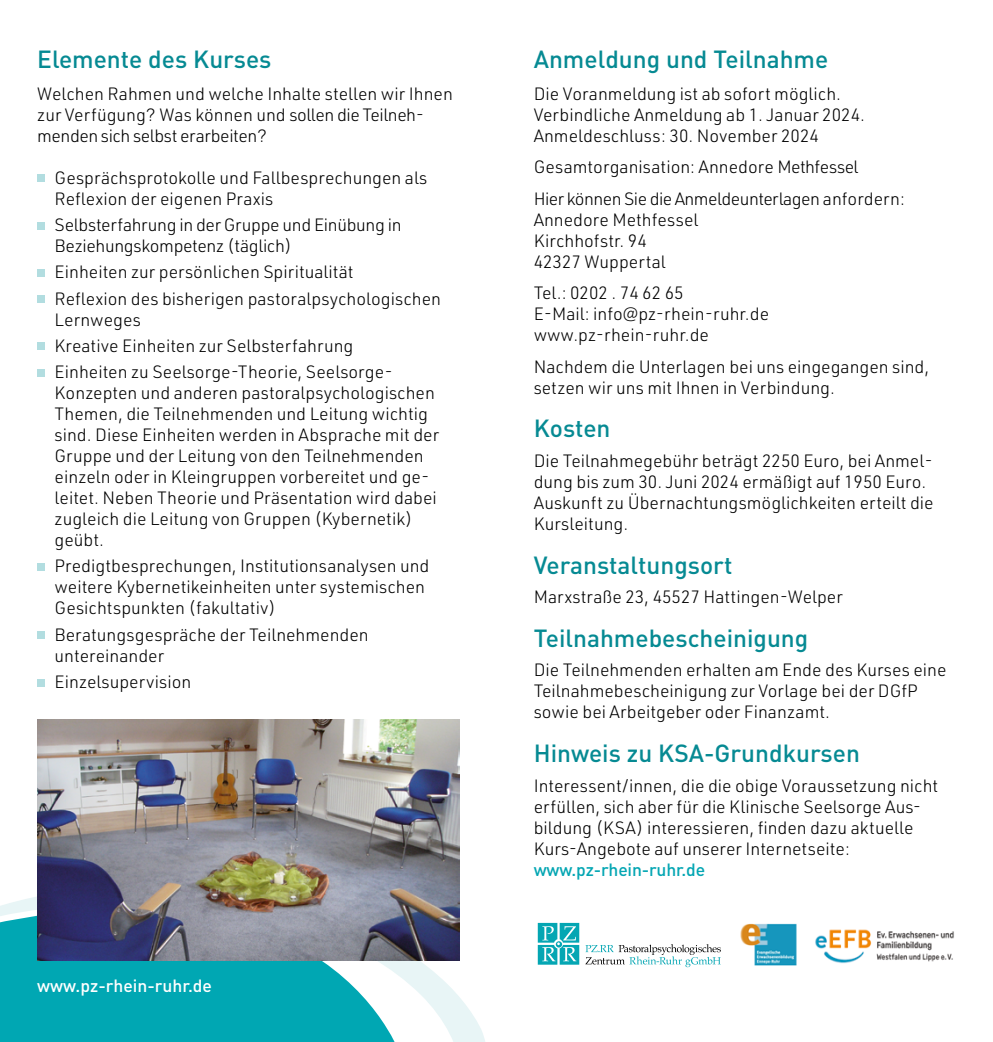
<style>
.page{position:relative;width:993px;height:1042px;background:#fff}
.page>*{position:absolute;margin:0;border:0;box-sizing:border-box;transform-origin:0 0}
.t1{font:500 24.5px "DIN Pro";color:#068a93}
.t2{font:300 17.5px/21px "URWDIN";color:#000}
.t3{font:300 17.5px/21px "URWDIN";letter-spacing:-.02em;color:#000}
.t4{font:500 17.5px "DIN Pro";color:#fff}
.t5{font:500 17.5px "DIN Pro";letter-spacing:-.01em;color:#04a6b3}
</style>
<div class="page">
<svg style="left:403px;top:855px;width:82px;height:187px"></svg>
<svg style="left:0;top:897px;width:403px;height:145px;background:#1cafba"></svg>
<div style="left:37px;top:175px;width:8px;height:7px;background:#b2dde0"></div>
<div style="left:37px;top:222px;width:8px;height:7px;background:#b2dde0"></div>
<div style="left:37px;top:269px;width:8px;height:8px;background:#b2dde0"></div>
<div style="left:37px;top:295px;width:8px;height:8px;background:#b2dde0"></div>
<div style="left:37px;top:343px;width:8px;height:7px;background:#b2dde0"></div>
<div style="left:37px;top:369px;width:8px;height:7px;background:#b2dde0"></div>
<div style="left:37px;top:563px;width:8px;height:8px;background:#b2dde0"></div>
<div style="left:37px;top:631px;width:8px;height:8px;background:#b2dde0"></div>
<div style="left:37px;top:679px;width:8px;height:7px;background:#b2dde0"></div>
<svg style="left:585px;top:944px;width:135px;height:23px"></svg>
<svg style="left:537px;top:923px;width:42px;height:41px;background:#47bdc7"></svg>
<img style="left:37px;top:719px;width:422px;height:241px">
<img style="left:740px;top:923px;width:57px;height:43px">
<img style="left:815px;top:929px;width:139px;height:35px">
<h1 class="t1" style="left:37px;top:43px;width:236px">Elemente des Kurses</h1>
<p class="t2" style="left:37px;top:83px;width:417px">Welchen Rahmen und welche Inhalte stellen wir Ihnen zur Verfügung? Was können und sollen die Teilneh&shy;menden sich selbst erarbeiten?</p>
<p class="t2" style="left:55px;top:167px;width:374px">Gesprächsprotokolle und Fallbesprechungen als<br>Reflexion der eigenen Praxis</p>
<p class="t3" style="left:55px;top:214px;width:348px">Selbsterfahrung in der Gruppe und Einübung in<br>Beziehungskompetenz (täglich)</p>
<p class="t2" style="left:55px;top:258px;width:388px;line-height:26.2px">Einheiten zur persönlichen Spiritualität<br>Reflexion des bisherigen pastoralpsychologischen</p>
<p class="t2" style="left:55px;top:306px;width:339px;line-height:26.2px">Lernweges<br>Kreative Einheiten zur Selbsterfahrung<br>Einheiten zu Seelsorge-Theorie, Seelsorge-</p>
<p class="t2" style="left:55px;top:382px;width:386px">Konzepten und anderen pastoralpsychologischen Themen, die Teilnehmenden und Leitung wichtig sind. Diese Einheiten werden in Absprache mit der Gruppe und der Leitung von den Teilnehmenden einzeln oder in Kleingruppen vorbereitet und ge&shy;leitet. Neben Theorie und Präsentation wird dabei zugleich die Leitung von Gruppen (Kybernetik) geübt.</p>
<p class="t2" style="left:55px;top:555px;width:376px">Predigtbesprechungen, Institutionsanalysen und weitere Kybernetikeinheiten unter systemischen<br>Gesichtspunkten (fakultativ)</p>
<p class="t2" style="left:55px;top:623px;width:315px">Beratungsgespräche der Teilnehmenden untereinander</p>
<p class="t2" style="left:55px;top:671px;width:138px">Einzelsupervision</p>
<p class="t4" style="left:37px;top:974px;width:176px">www.pz-rhein-ruhr.de</p>
<h1 class="t1" style="left:533px;top:43px;width:296px">Anmeldung und Teilnahme</h1>
<p class="t2" style="left:533px;top:83px;width:332px">Die Voranmeldung ist ab sofort möglich.<br>Verbindliche Anmeldung ab 1. Januar 2024.<br>Anmeldeschluss: 30. November 2024</p>
<p class="t2" style="left:533px;top:151px;width:372px;line-height:31.5px">Gesamtorganisation: Annedore Methfessel<br>Hier können Sie die Anmeldeunterlagen anfordern:</p>
<p class="t2" style="left:533px;top:209px;width:166px">Annedore Methfessel<br>Kirchhofstr. 94<br>42327 Wuppertal</p>
<p class="t2" style="left:533px;top:282px;width:237px">Tel.: 0202 . 74 62 65<br>E-Mail: info@pz-rhein-ruhr.de www.pz-rhein-ruhr.de</p>
<p class="t2" style="left:533px;top:356px;width:397px">Nachdem die Unterlagen bei uns eingegangen sind, setzen wir uns mit Ihnen in Verbindung.</p>
<h1 class="t1" style="left:533px;top:412px;width:78px">Kosten</h1>
<p class="t2" style="left:533px;top:450px;width:401px">Die Teilnahmegebühr beträgt 2250 Euro, bei Anmel&shy;dung bis zum 30. Juni 2024 ermäßigt auf 1950 Euro.<br>Auskunft zu Übernachtungsmöglichkeiten erteilt die Kursleitung.</p>
<h1 class="t1" style="left:533px;top:548px;width:200px">Veranstaltungsort</h1>
<p class="t2" style="left:533px;top:586px;width:310px">Marxstraße 23, 45527 Hattingen-Welper</p>
<h1 class="t1" style="left:533px;top:621px;width:276px">Teilnahmebescheinigung</h1>
<p class="t2" style="left:533px;top:659px;width:414px">Die Teilnehmenden erhalten am Ende des Kurses eine<br>Teilnahmebescheinigung zur Vorlage bei der DGfP sowie bei Arbeitgeber oder Finanzamt.</p>
<h1 class="t1" style="left:533px;top:736px;width:327px">Hinweis zu KSA-Grundkursen</h1>
<p class="t2" style="left:533px;top:774px;width:406px">Interessent/innen, die die obige Voraussetzung nicht erfüllen, sich aber für die Klinische Seelsorge Aus&shy;bildung (KSA) interessieren, finden dazu aktuelle Kurs-Angebote auf unserer Internetseite:</p>
<p class="t5" style="left:533px;top:857px;width:173px">www.pz-rhein-ruhr.de</p>
</div>
